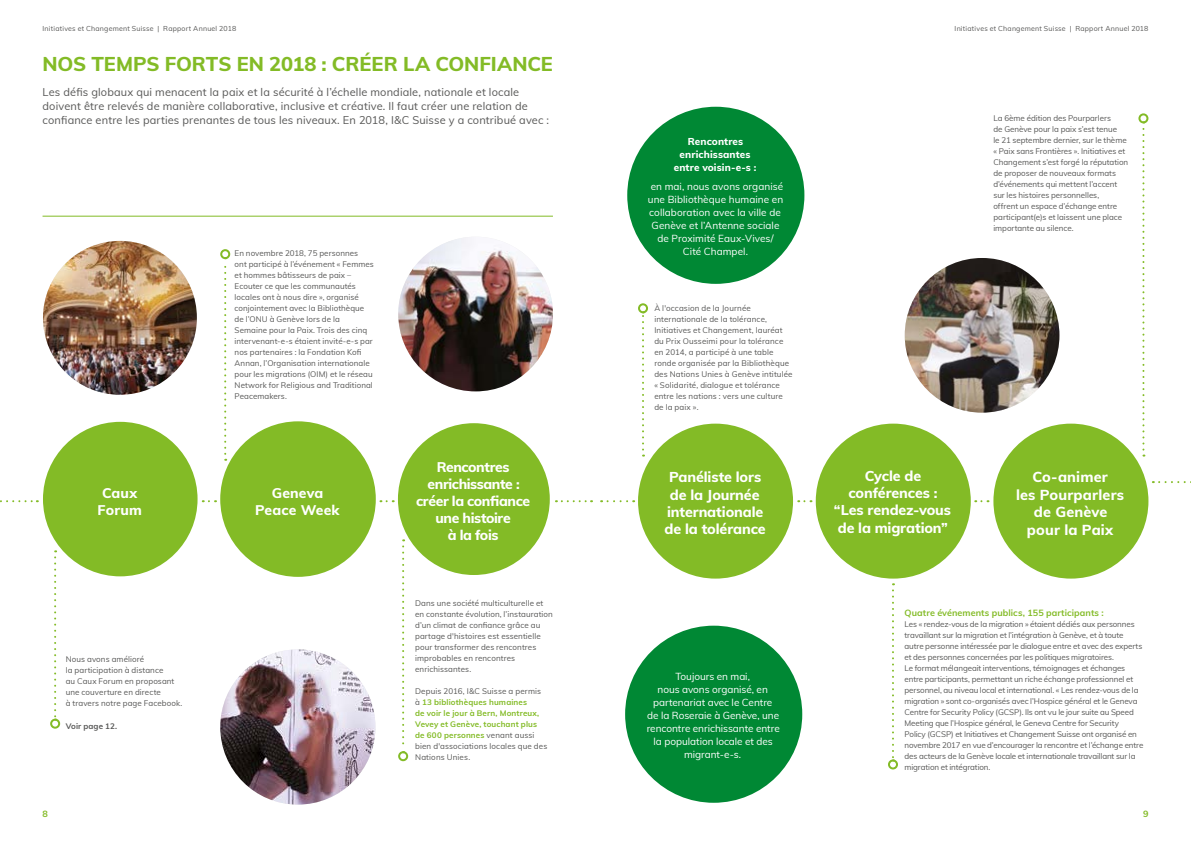
<style>
.page{position:relative;width:1191px;height:842px;background:#fff}
.page>*{position:absolute;margin:0;border:0;box-sizing:border-box;transform-origin:0 0}
.t1{font:800 20px "Muli";letter-spacing:-.005em;color:#83bb26}
.t2{font:800 14.5px/17.6px "Muli";letter-spacing:.01em;color:#fff;text-align:center}
.t3{font:800 14.3px/17.4px "Muli";letter-spacing:-.01em;color:#fff;text-align:center}
.t4{font:800 14px/17px "Muli";letter-spacing:-.03em;color:#fff;text-align:center}
.t5{font:800 14px/17px "Muli";letter-spacing:.01em;color:#fff;text-align:center}
.t6{font:11px/14px "Muli";letter-spacing:.01em;color:#575756}
.t7{font:10px/13px "Muli";color:#fff;text-align:center}
.t8{font:800 10px/13px "Muli";letter-spacing:.01em;color:#fff;text-align:center}
.t9{font:700 9px "Muli";letter-spacing:.01em;color:#83bb26}
.t10{font:8px/11px "Muli";color:#575756}
.t11{font:700 8px/11px "Muli";letter-spacing:.015em;color:#83bb26}
.t12{font:700 8px "Muli";letter-spacing:.01em;color:#575756}
.t13{font:7px "Muli";letter-spacing:.03em;color:#575756}
.s1{font-weight:400;color:#575756}
</style>
<div class="page">
<hr style="left:43px;top:216px;width:510px;height:1px;background:#83bb26">
<svg style="left:0;top:500px;width:38px;height:2px"></svg>
<svg style="left:1159px;top:481px;width:32px;height:2px"></svg>
<svg style="left:975px;top:500px;width:13px;height:2px"></svg>
<svg style="left:798px;top:500px;width:13px;height:2px"></svg>
<svg style="left:380px;top:500px;width:14px;height:2px"></svg>
<svg style="left:203px;top:500px;width:13px;height:2px"></svg>
<svg style="left:556px;top:500px;width:36px;height:2px"></svg>
<svg style="left:601px;top:500px;width:33px;height:2px"></svg>
<div style="left:627px;top:107px;width:177px;height:177px;background:#008834;border-radius:50%"></div>
<img style="left:220px;top:649px;width:155px;height:156px;border-radius:78px">
<img style="left:43px;top:241px;width:154px;height:154px;border-radius:77px">
<img style="left:398px;top:237px;width:155px;height:154px;border-radius:77px">
<img style="left:904px;top:258px;width:155px;height:155px;border-radius:77px">
<div style="left:43px;top:422px;width:154px;height:154px;background:#83bb26;border-radius:50%"></div>
<div style="left:993px;top:424px;width:155px;height:155px;background:#83bb26;border-radius:50%"></div>
<div style="left:638px;top:424px;width:155px;height:155px;background:#83bb26;border-radius:50%"></div>
<div style="left:625px;top:626px;width:177px;height:177px;background:#008834;border-radius:50%"></div>
<div style="left:398px;top:423px;width:152px;height:152px;background:#83bb26;border-radius:50%"></div>
<div style="left:220px;top:421px;width:156px;height:156px;background:#83bb26;border-radius:50%"></div>
<svg style="left:402px;top:539px;width:2px;height:206px"></svg>
<div style="left:398px;top:751px;width:10px;height:10px;border:2px solid #83bb26;border-radius:50%"></div>
<svg style="left:224px;top:259px;width:2px;height:202px"></svg>
<div style="left:220px;top:249px;width:10px;height:10px;border:2px solid #83bb26;border-radius:50%"></div>
<svg style="left:54px;top:550px;width:2px;height:169px"></svg>
<div style="left:50px;top:719px;width:10px;height:10px;border:2px solid #83bb26;border-radius:50%"></div>
<svg style="left:1142px;top:123px;width:2px;height:334px"></svg>
<div style="left:1138px;top:113px;width:10px;height:10px;border:2px solid #83bb26;border-radius:50%"></div>
<svg style="left:642px;top:313px;width:2px;height:144px"></svg>
<div style="left:638px;top:303px;width:10px;height:10px;border:2px solid #83bb26;border-radius:50%"></div>
<div style="left:815px;top:424px;width:155px;height:155px;background:#83bb26;border-radius:50%"></div>
<svg style="left:892px;top:583px;width:2px;height:176px"></svg>
<div style="left:888px;top:759px;width:10px;height:10px;border:2px solid #83bb26;border-radius:50%"></div>
<p class="t13" style="left:43px;top:23px;width:195px">Initiatives et Changement Suisse | Rapport Annuel 2018</p>
<p class="t13" style="left:954px;top:23px;width:195px">Initiatives et Changement Suisse | Rapport Annuel 2018</p>
<h1 class="t1" style="left:43px;top:49px;width:512px">NOS TEMPS FORTS EN 2018 : CRÉER LA CONFIANCE</h1>
<p class="t6" style="left:43px;top:85px;width:508px">Les défis globaux qui menacent la paix et la sécurité à l’échelle mondiale, nationale et locale doivent être relevés de manière collaborative, inclusive et créative. Il faut créer une relation de confiance entre les parties prenantes de tous les niveaux. En 2018, I&amp;C Suisse y a contribué avec :</p>
<h3 class="t5" style="left:98px;top:483px;width:46px">Caux<br>Forum</h3>
<p class="t10" style="left:66px;top:653px;width:118px">Nous avons amélioré<br>la participation à distance<br>au Caux Forum en proposant une couverture en directe<br>à travers notre page Facebook.</p>
<p class="t12" style="left:66px;top:720px;width:53px">Voir page 12.</p>
<p class="t9" style="left:43px;top:807px;width:7px">8</p>
<p class="t10" style="left:235px;top:247px;width:141px">En novembre 2018, 75 personnes<br>ont participé à l’événement « Femmes et hommes bâtisseurs de paix – Ecouter ce que les communautés locales ont à nous dire », organisé conjointement avec la Bibliothèque de l’ONU à Genève lors de la Semaine pour la Paix. Trois des cinq intervenant-e-s étaient invité-e-s par nos partenaires : la Fondation Kofi Annan, l’Organisation internationale pour les migrations (OIM) et le réseau Network for Religious and Traditional Peacemakers.</p>
<h3 class="t5" style="left:255px;top:483px;width:86px">Geneva<br>Peace Week</h3>
<h3 class="t4" style="left:416px;top:458px;width:115px">Rencontres enrichissante : créer la confiance une histoire<br>à la fois</h3>
<p class="t10" style="left:415px;top:597px;width:139px">Dans une société multiculturelle et en constante évolution, l’instauration d’un climat de confiance grâce au partage d'histoires est essentielle pour transformer des rencontres improbables en rencontres enrichissantes.</p>
<p class="t11" style="left:415px;top:685px;width:134px"><span class="s1">Depuis 2016, I&amp;C Suisse a permis à</span> 13 bibliothèques humaines<br>de voir le jour à Bern, Montreux,<br>Vevey et Genève, touchant plus de 600 personnes <span class="s1">venant aussi bien d'associations locales que des<br>Nations Unies.</span></p>
<p class="t8" style="left:674px;top:135px;width:84px">Rencontres enrichissantes entre voisin-e-s :</p>
<p class="t7" style="left:648px;top:180px;width:137px">en mai, nous avons organisé une Bibliothèque humaine en collaboration avec la ville de<br>Genève et l’Antenne sociale de Proximité Eaux-Vives/<br>Cité Champel.</p>
<p class="t10" style="left:654px;top:303px;width:140px">À l'occasion de la Journée internationale de la tolérance,<br>Initiatives et Changement, lauréat du Prix Ousseimi pour la tolérance en 2014, a participé à une table ronde organisée par la Bibliothèque des Nations Unies à Genève intitulée « Solidarité, dialogue et tolérance entre les nations : vers une culture de la paix ».</p>
<h3 class="t3" style="left:664px;top:468px;width:103px">Panéliste lors de la Journée internationale de la tolérance</h3>
<p class="t7" style="left:646px;top:670px;width:135px">Toujours en mai,<br>nous avons organisé, en partenariat avec le Centre de la Roseraie à Genève, une rencontre enrichissante entre la population locale et des migrant-e-s.</p>
<p class="t10" style="left:993px;top:113px;width:136px">La 6ème édition des Pourparlers<br>de Genève pour la paix s’est tenue<br>le 21 septembre dernier, sur le thème « Paix sans Frontières ». Initiatives et Changement s’est forgé la réputation de proposer de nouveaux formats d’événements qui mettent l’accent sur les histoires personnelles,<br>offrent un espace d’échange entre participant(e)s et laissent une place importante au silence.</p>
<h3 class="t3" style="left:834px;top:466px;width:118px">Cycle de conférences : “Les rendez-vous de la migration”</h3>
<h2 class="t2" style="left:1016px;top:467px;width:110px">Co-animer<br>les Pourparlers de Genève pour la Paix</h2>
<p class="t9" style="left:904px;top:606px;width:201px">Quatre événements publics, 155 participants :</p>
<p class="t10" style="left:904px;top:618px;width:240px">Les « rendez-vous de la migration » étaient dédiés aux personnes travaillant sur la migration et l’intégration à Genève, et à toute autre personne intéressée par le dialogue entre et avec des experts et des personnes concernées par les politiques migratoires.<br>Le format mélangeait interventions, témoignages et échanges entre participants, permettant un riche échange professionnel et personnel, au niveau local et international. « Les rendez-vous de la migration » sont co-organisés avec l’Hospice général et le Geneva Centre for Security Policy (GCSP). Ils ont vu le jour suite au Speed Meeting que l’Hospice général, le Geneva Centre for Security<br>Policy (GCSP) et Initiatives et Changement Suisse ont organisé en novembre 2017 en vue d’encourager la rencontre et l’échange entre des acteurs de la Genève locale et internationale travaillant sur la migration et intégration.</p>
<p class="t9" style="left:1143px;top:807px;width:7px">9</p>
</div>
